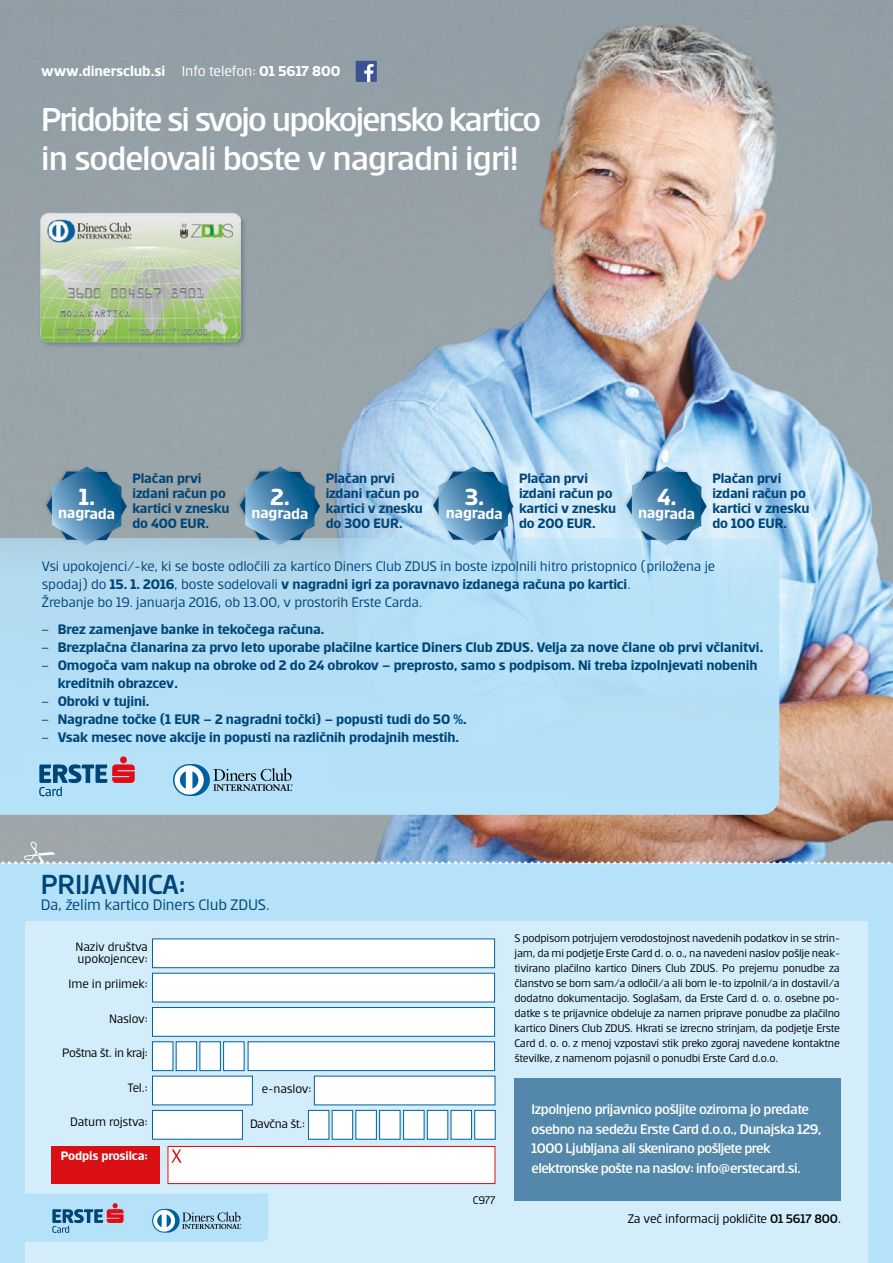
<style>
.page{position:relative;width:893px;height:1263px;background:#fff}
.page>*{position:absolute;margin:0;border:0;box-sizing:border-box;transform-origin:0 0}
.t1{font:500 36px/39px "Erste";letter-spacing:-.05em;color:#fff}
.t2{font:500 30px "Erste";letter-spacing:-.01em;color:#004576}
.t3{font:16.5px "Erste";letter-spacing:-.01em;color:#004576}
.t4{font:700 16.5px "Erste";color:#fff}
.t5{font:700 15.6px "Erste";letter-spacing:-.01em;color:#fff}
.t6{font:700 15px/18px "Erste";letter-spacing:-.01em;color:#004576}
.t7{font:15px/18px "Erste";letter-spacing:-.01em;color:#004576}
.t8{font:500 15px/19.5px "Erste";letter-spacing:-.035em;color:#fff}
.t9{font:700 14.7px/15px "Erste";letter-spacing:-.01em;color:#004576}
.t10{font:13.5px "Erste";letter-spacing:-.01em;color:#000}
.t11{font:13.2px/12px "Erste";letter-spacing:-.02em;color:#000}
.t12{font:700 13.2px "Erste";letter-spacing:-.01em;color:#fff}
.t13{font:13.2px "Erste";letter-spacing:-.04em;color:#000}
.t14{font:12px/15px "Erste";letter-spacing:-.02em;color:#000;text-align:justify}
.s1{font-weight:400}
.s2{font-weight:700}
.s3{font-weight:500}
</style>
<div class="page">
<div style="left:0;top:862px;width:893px;height:401px;background:#b5e1f9"></div>
<img style="left:0;top:11px;width:893px;height:831px">
<svg style="left:0;top:538px;width:779px;height:277px;background:#b4def5"></svg>
<img style="left:0;top:171px;width:301px;height:225px">
<img style="left:0;top:842px;width:893px;height:22px">
<div style="left:356px;top:61px;width:21px;height:21px;background:#3c5391"></div>
<svg style="left:364px;top:64px;width:10px;height:18px"></svg>
<svg style="left:22px;top:750px;width:306px;height:57px;background:#a6cce5"></svg>
<div style="left:25px;top:921px;width:842px;height:342px;background:#d3edfb"></div>
<div style="left:514px;top:1078px;width:327px;height:122px;background:#5488ab"></div>
<svg style="left:25px;top:1193px;width:243px;height:49px;background:#a9d0e8"></svg>
<div style="left:152px;top:939px;width:343px;height:29px;background:#fff"></div>
<div style="left:152px;top:939px;width:343px;height:29px;border:1px solid #0061a2"></div>
<div style="left:168px;top:1146px;width:327px;height:38px;background:#fff"></div>
<div style="left:51px;top:1146px;width:109px;height:38px;background:#d90f13"></div>
<div style="left:152px;top:1076px;width:100px;height:29px;background:#fff"></div>
<div style="left:314px;top:1076px;width:181px;height:29px;background:#fff"></div>
<div style="left:152px;top:1110px;width:90px;height:29px;background:#fff"></div>
<div style="left:152px;top:1110px;width:91px;height:29px;border:1px solid #0061a2"></div>
<div style="left:332px;top:1110px;width:21px;height:29px;background:#fff"></div>
<div style="left:332px;top:1110px;width:21px;height:29px;border:1px solid #0061a2"></div>
<div style="left:380px;top:1110px;width:20px;height:29px;background:#fff"></div>
<div style="left:379px;top:1110px;width:21px;height:29px;border:1px solid #0061a2"></div>
<div style="left:356px;top:1110px;width:20px;height:29px;background:#fff"></div>
<div style="left:356px;top:1110px;width:21px;height:29px;border:1px solid #0061a2"></div>
<div style="left:308px;top:1110px;width:21px;height:29px;background:#fff"></div>
<div style="left:308px;top:1110px;width:21px;height:29px;border:1px solid #0061a2"></div>
<div style="left:427px;top:1110px;width:21px;height:29px;background:#fff"></div>
<div style="left:427px;top:1110px;width:21px;height:29px;border:1px solid #0061a2"></div>
<div style="left:475px;top:1110px;width:20px;height:29px;background:#fff"></div>
<div style="left:451px;top:1110px;width:21px;height:29px;background:#fff"></div>
<div style="left:451px;top:1110px;width:21px;height:29px;border:1px solid #0061a2"></div>
<div style="left:404px;top:1110px;width:20px;height:29px;background:#fff"></div>
<div style="left:403px;top:1110px;width:21px;height:29px;border:1px solid #0061a2"></div>
<div style="left:248px;top:1042px;width:247px;height:28px;background:#fff"></div>
<div style="left:248px;top:1042px;width:247px;height:29px;border:1px solid #0061a2"></div>
<div style="left:176px;top:1042px;width:21px;height:28px;background:#fff"></div>
<div style="left:176px;top:1042px;width:21px;height:29px;border:1px solid #0061a2"></div>
<div style="left:224px;top:1042px;width:20px;height:28px;background:#fff"></div>
<div style="left:223px;top:1042px;width:21px;height:29px;border:1px solid #0061a2"></div>
<div style="left:200px;top:1042px;width:20px;height:28px;background:#fff"></div>
<div style="left:200px;top:1042px;width:21px;height:29px;border:1px solid #0061a2"></div>
<div style="left:152px;top:1042px;width:21px;height:28px;background:#fff"></div>
<div style="left:152px;top:1042px;width:21px;height:29px;border:1px solid #0061a2"></div>
<div style="left:152px;top:1007px;width:343px;height:29px;background:#fff"></div>
<div style="left:152px;top:1007px;width:343px;height:29px;border:1px solid #0061a2"></div>
<div style="left:152px;top:973px;width:343px;height:29px;background:#fff"></div>
<hr style="left:25px;top:1260px;width:842px;height:3px;background:#e7f5fd">
<div style="left:0;top:0;width:219px;height:30px;background:#919ea6"></div>
<div style="left:671px;top:0;width:222px;height:30px;background:#929ea6"></div>
<svg style="left:33px;top:451px;width:102px;height:103px;background:#769ab1"></svg>
<svg style="left:612px;top:451px;width:103px;height:103px;background:#8fbbd7"></svg>
<svg style="left:419px;top:451px;width:103px;height:103px;background:#89b6d5"></svg>
<svg style="left:226px;top:451px;width:103px;height:103px;background:#769ab0"></svg>
<h3 class="t5" style="left:41px;top:63px;width:301px">www.dinersclub.si <span class="s1">Info telefon:</span> 01 5617 800</h3>
<h1 class="t1" style="left:41px;top:99px;width:502px">Pridobite si svojo upokojensko kartico in sodelovali boste v nagradni igri!</h1>
<p class="t9" style="left:132px;top:471px;width:99px">Plačan prvi izdani račun po kartici v znesku do 400 EUR.</p>
<p class="t9" style="left:326px;top:471px;width:99px">Plačan prvi izdani račun po kartici v znesku do 300 EUR.</p>
<p class="t9" style="left:519px;top:471px;width:99px">Plačan prvi izdani račun po kartici v znesku do 200 EUR.</p>
<p class="t9" style="left:712px;top:471px;width:99px">Plačan prvi izdani račun po kartici v znesku do 100 EUR.</p>
<h3 class="t4" style="left:252px;top:504px;width:58px;rotate:1deg">nagrada</h3>
<p class="t7" style="left:42px;top:556px;width:675px">Vsi upokojenci/-ke, ki se boste odločili za kartico Diners Club ZDUS in boste izpolnili hitro pristopnico (priložena je spodaj) do <span class="s2">15. 1. 2016</span>, boste sodelovali <span class="s2">v nagradni igri za poravnavo izdanega računa po kartici</span>.<br>Žrebanje bo 19. januarja 2016, ob 13.00, v prostorih Erste Carda.</p>
<h3 class="t4" style="left:58px;top:504px;width:58px;rotate:1deg">nagrada</h3>
<h3 class="t4" style="left:446px;top:504px;width:58px;rotate:1deg">nagrada</h3>
<h3 class="t4" style="left:638px;top:504px;width:58px;rotate:1deg">nagrada</h3>
<p class="t6" style="left:41px;top:620px;width:285px"><span class="s1">–</span> Brez zamenjave banke in tekočega računa.</p>
<p class="t6" style="left:41px;top:638px;width:724px"><span class="s1">–</span> Brezplačna članarina za prvo leto uporabe plačilne kartice Diners Club ZDUS. Velja za nove člane ob prvi včlanitvi.</p>
<p class="t6" style="left:58px;top:656px;width:701px;text-indent:-17px"><span class="s1">–</span> Omogoča vam nakup na obroke od 2 do 24 obrokov – preprosto, samo s podpisom. Ni treba izpolnjevati nobenih kreditnih obrazcev.</p>
<p class="t6" style="left:41px;top:692px;width:110px"><span class="s1">–</span> Obroki v tujini.</p>
<p class="t6" style="left:41px;top:710px;width:427px"><span class="s1">–</span> Nagradne točke (1 EUR – 2 nagradni točki) – popusti tudi do 50 %.</p>
<p class="t6" style="left:41px;top:728px;width:420px"><span class="s1">–</span> Vsak mesec nove akcije in popusti na različnih prodajnih mestih.</p>
<h2 class="t2" style="left:41px;top:869px;width:146px">PRIJAVNICA:</h2>
<h3 class="t3" style="left:41px;top:896px;width:230px">Da, želim kartico Diners Club ZDUS.</h3>
<p class="t11" style="left:76px;top:940px;width:74px">Naziv društva upokojencev:</p>
<p class="t11" style="left:69px;top:978px;width:81px">Ime in priimek:</p>
<p class="t11" style="left:109px;top:1012px;width:40px">Naslov:</p>
<p class="t11" style="left:62px;top:1047px;width:87px">Poštna št. in kraj:</p>
<p class="t11" style="left:128px;top:1081px;width:21px">Tel.:</p>
<p class="t11" style="left:70px;top:1116px;width:79px">Datum rojstva:</p>
<p class="t12" style="left:61px;top:1149px;width:88px">Podpis prosilca:</p>
<p class="t11" style="left:262px;top:1083px;width:51px">e-naslov:</p>
<p class="t13" style="left:250px;top:1116px;width:57px">Davčna št.:</p>
<p class="t14" style="left:473px;top:1192px;width:24px">C977</p>
<p class="t14" style="left:514px;top:930px;width:327px">S podpisom potrjujem verodostojnost navedenih podatkov in se strin&shy;jam, da mi podjetje Erste Card d. o. o., na navedeni naslov pošlje neak&shy;tivirano plačilno kartico Diners Club ZDUS. Po prejemu ponudbe za članstvo se bom sam/a odločil/a ali bom le-to izpolnil/a in dostavil/a dodatno dokumentacijo. Soglašam, da Erste Card d. o. o. osebne po&shy;datke s te prijavnice obdeluje za namen priprave ponudbe za plačilno kartico Diners Club ZDUS. Hkrati se izrecno strinjam, da podjetje Erste Card d. o. o. z menoj vzpostavi stik preko zgoraj navedene kontaktne številke, z namenom pojasnil o ponudbi Erste Card d.o.o.</p>
<p class="t8" style="left:531px;top:1099px;width:292px">Izpolnjeno prijavnico pošljite oziroma jo predate osebno na sedežu Erste Card d.o.o., Dunajska 129, 1000 Ljubljana ali skenirano pošljete prek elektronske pošte na naslov: info@erstecard.si.</p>
<p class="t10" style="left:628px;top:1212px;width:215px">Za več informacij pokličite <span class="s3">01 5617 800</span>.</p>
</div>
